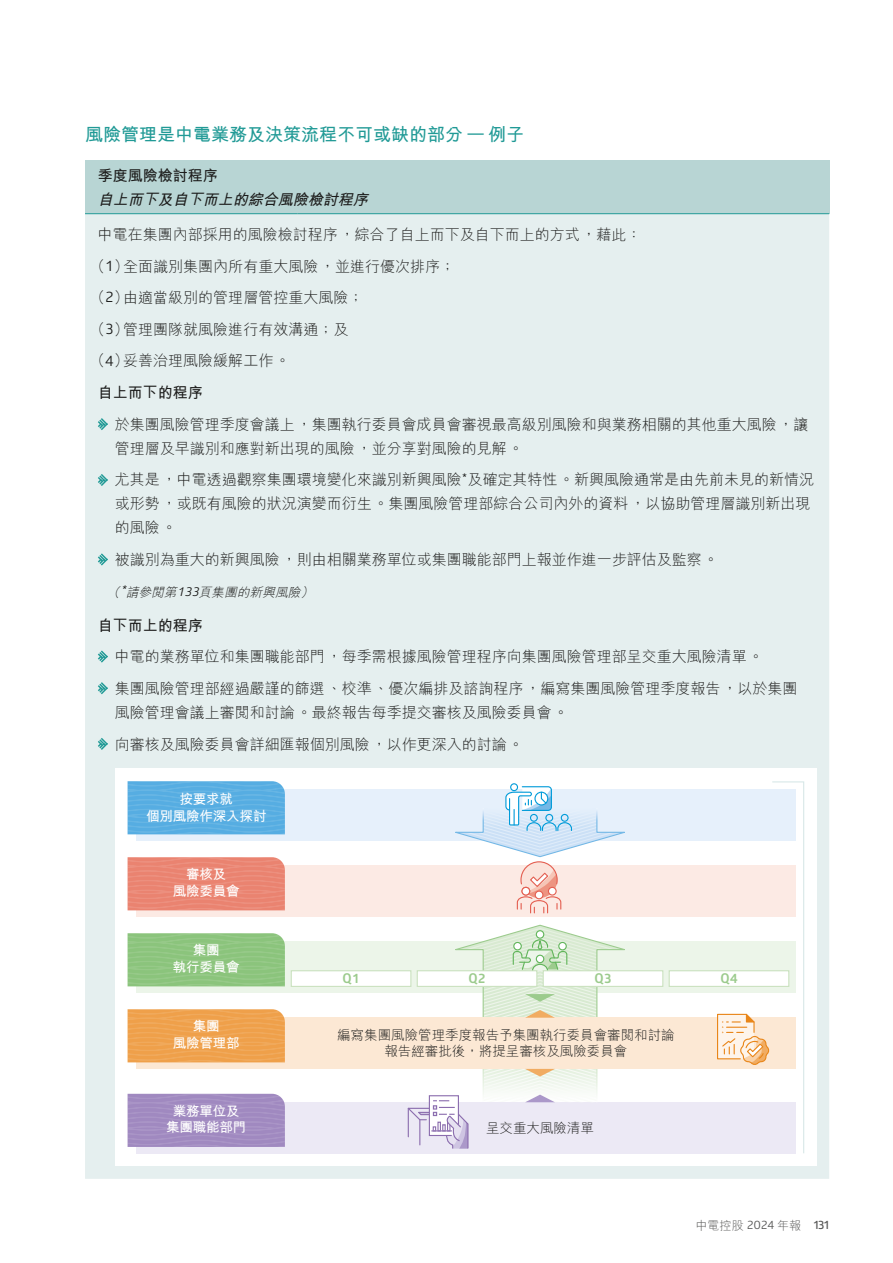
<style>
.page{position:relative;width:893px;height:1263px;background:#fff}
.page>*{position:absolute;margin:0;border:0;box-sizing:border-box;transform-origin:0 0}
.t1{font:700 18px "M Hei HK";color:#219a96}
.t2{font:300 15px/24px "M Hei HK";color:#1c1c1b}
.t3{font:700 15px "M Hei HK";color:#1c1c1b}
.t4{font:italic 700 15px "M Hei HK";color:#1c1c1b}
.t5{font:300 13.5px/16.2px "M Hei HK";color:#1c1c1b;text-align:center}
.t6{font:700 13.5px/16.2px "M Hei HK";letter-spacing:-.01em;color:#fff;text-align:center}
.t7{font:700 13.5px "Glober";color:#9ccb8d}
.t8{font:italic 300 12.75px "M Hei HK";color:#1c1c1b}
.t9{font:300 12px "M Hei HK";letter-spacing:.005em;color:#575756}
.s1{font-family:"Glober";font-weight:400}
.s2{font-family:"Glober";font-weight:400;font-size:16.5px}
.s3{font-family:"Glober";font-weight:600}
</style>
<div class="page">
<div style="left:85px;top:160px;width:744px;height:54px;background:#b8d5d4"></div>
<div style="left:85px;top:214px;width:744px;height:965px;background:#e5efef"></div>
<hr style="left:85px;top:213px;width:213px;height:1px;background:#219a96">
<hr style="left:298px;top:213px;width:531px;height:1px;background:#219a96">
<svg style="left:96px;top:416px;width:14px;height:16px"></svg>
<svg style="left:96px;top:472px;width:14px;height:16px"></svg>
<svg style="left:96px;top:552px;width:14px;height:15px"></svg>
<svg style="left:96px;top:649px;width:14px;height:15px"></svg>
<svg style="left:96px;top:680px;width:14px;height:16px"></svg>
<svg style="left:96px;top:736px;width:14px;height:15px"></svg>
<div style="left:115px;top:768px;width:701px;height:398px;background:#fff"></div>
<div style="left:136px;top:942px;width:659px;height:51px;background:#ecf5e9"></div>
<div style="left:136px;top:790px;width:659px;height:51px;background:#e6f0fb"></div>
<div style="left:136px;top:1102px;width:659px;height:51px;background:#ece9f5"></div>
<div style="left:136px;top:866px;width:659px;height:51px;background:#fceae4"></div>
<svg style="left:128px;top:781px;width:157px;height:53px;background:#5cb0e2"></svg>
<svg style="left:128px;top:857px;width:157px;height:53px;background:#ea8775"></svg>
<svg style="left:128px;top:933px;width:157px;height:53px;background:#8fc681"></svg>
<svg style="left:128px;top:1094px;width:157px;height:53px;background:#a38dc2"></svg>
<div style="left:136px;top:1018px;width:659px;height:51px;background:#fce8d4"></div>
<svg style="left:128px;top:1009px;width:157px;height:53px;background:#efa351"></svg>
<div style="left:510px;top:783px;width:8px;height:8px;border:1px solid #009bd9;border-radius:50%"></div>
<svg style="left:448px;top:786px;width:184px;height:128px"></svg>
<svg style="left:406px;top:924px;width:226px;height:225px"></svg>
<div style="left:291px;top:971px;width:120px;height:15px;background:#fff"></div>
<div style="left:291px;top:970px;width:120px;height:17px;border:1px solid #cbe2c0"></div>
<div style="left:669px;top:971px;width:120px;height:15px;background:#fff"></div>
<div style="left:669px;top:970px;width:120px;height:17px;border:1px solid #cbe2c0"></div>
<div style="left:543px;top:971px;width:120px;height:15px;background:#fff"></div>
<div style="left:543px;top:970px;width:120px;height:17px;border:1px solid #cbe2c0"></div>
<div style="left:417px;top:971px;width:120px;height:15px;background:#fff"></div>
<div style="left:417px;top:970px;width:120px;height:17px;border:1px solid #cbe2c0"></div>
<svg style="left:716px;top:781px;width:89px;height:373px"></svg>
<p class="t1" style="left:85px;top:121px;width:441px">風險管理是中電業務及決策流程不可或缺的部分－例子</p>
<p class="t3" style="left:98px;top:164px;width:122px">季度風險檢討程序</p>
<p class="t4" style="left:98px;top:188px;width:276px">自上而下及自下而上的綜合風險檢討程序</p>
<p class="t2" style="left:98px;top:222px;width:545px">中電在集團內部採用的風險檢討程序，綜合了自上而下及自下而上的方式，藉此：</p>
<p class="t2" style="left:90px;top:254px;width:366px">（<span class="s1">1</span>）全面識別集團內所有重大風險，並進行優次排序；</p>
<p class="t2" style="left:90px;top:285px;width:275px">（<span class="s1">2</span>）由適當級別的管理層管控重大風險；</p>
<p class="t2" style="left:90px;top:317px;width:260px">（<span class="s1">3</span>）管理團隊就風險進行有效溝通；及</p>
<p class="t2" style="left:90px;top:348px;width:201px">（<span class="s1">4</span>）妥善治理風險緩解工作。</p>
<p class="t3" style="left:98px;top:382px;width:107px">自上而下的程序</p>
<p class="t2" style="left:115px;top:412px;width:695px">於集團風險管理季度會議上，集團執行委員會成員會審視最高級別風險和與業務相關的其他重大風險，讓管理層及早識別和應對新出現的風險，並分享對風險的見解。</p>
<p class="t2" style="left:115px;top:467px;width:701px">尤其是，中電透過觀察集團環境變化來識別新興風險<span class="s2">*</span>及確定其特性。新興風險通常是由先前未見的新情況或形勢，或既有風險的狀況演變而衍生。集團風險管理部綜合公司內外的資料，以協助管理層識別新出現的風險。</p>
<p class="t2" style="left:115px;top:547px;width:605px">被識別為重大的新興風險，則由相關業務單位或集團職能部門上報並作進一步評估及監察。</p>
<p class="t8" style="left:107px;top:583px;width:211px">（<span class="s2">*</span>請參閱第<span class="s1">133</span>頁集團的新興風險）</p>
<p class="t3" style="left:98px;top:614px;width:107px">自下而上的程序</p>
<p class="t2" style="left:115px;top:640px;width:684px;line-height:31.7px">中電的業務單位和集團職能部門，每季需根據風險管理程序向集團風險管理部呈交重大風險清單。<br>集團風險管理部經過嚴謹的篩選、校準、優次編排及諮詢程序，編寫集團風險管理季度報告，以於集團</p>
<p class="t2" style="left:115px;top:696px;width:455px;line-height:31.7px">風險管理會議上審閱和討論。最終報告每季提交審核及風險委員會。向審核及風險委員會詳細匯報個別風險，以作更深入的討論。</p>
<p class="t6" style="left:146px;top:790px;width:122px">按要求就<br>個別風險作深入探討</p>
<p class="t6" style="left:173px;top:865px;width:68px">審核及<br>風險委員會</p>
<p class="t6" style="left:173px;top:941px;width:68px">集團<br>執行委員會</p>
<p class="t6" style="left:173px;top:1017px;width:68px">集團<br>風險管理部</p>
<p class="t6" style="left:166px;top:1102px;width:82px">業務單位及集團職能部門</p>
<p class="t7" style="left:343px;top:969px;width:18px">Q1</p>
<p class="t7" style="left:469px;top:969px;width:18px">Q2</p>
<p class="t7" style="left:595px;top:969px;width:18px">Q3</p>
<p class="t7" style="left:721px;top:969px;width:18px">Q4</p>
<p class="t5" style="left:337px;top:1026px;width:339px">編寫集團風險管理季度報告予集團執行委員會審閱和討論報告經審批後，將提呈審核及風險委員會</p>
<p class="t5" style="left:486px;top:1119px;width:109px">呈交重大風險清單</p>
<p class="t9" style="left:696px;top:1217px;width:135px">中電控股 <span class="s1">2024</span> 年報 <span class="s3">131</span></p>
</div>
